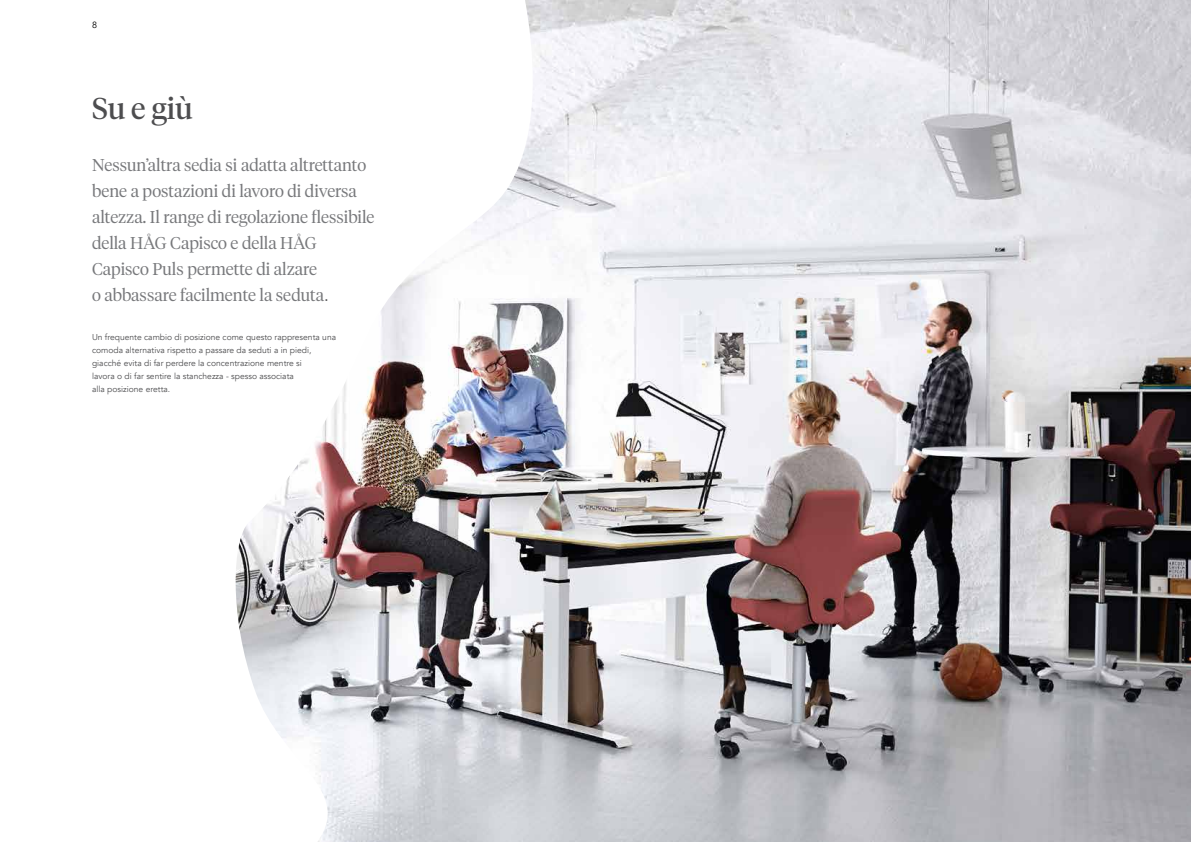
<style>
.page{position:relative;width:1191px;height:842px;background:#fff}
.page>*{position:absolute;margin:0;border:0;box-sizing:border-box;transform-origin:0 0}
.t1{font:30px "Tiempos Headline";color:#4d4d4f}
.t2{font:300 17px/26px "Tiempos Headline";color:#77787b}
.t3{font:9px "Avenir";color:#000}
.t4{font:8.5px/13px "Avenir";color:#4d4d4f}
.s1{font-family:"Avenir";font-weight:400;color:#4d4d4f}
</style>
<div class="page">
<img style="left:235px;top:0;width:956px;height:842px">
<p class="t3" style="left:92px;top:20px;width:7px">8</p>
<h1 class="t1" style="left:92px;top:88px;width:102px">Su e giù</h1>
<h2 class="t2" style="left:92px;top:151px;width:284px">Nessun’altra sedia si adatta altrettanto bene a postazioni di lavoro di diversa altezza. Il range di regolazione flessibile della HÅG Capisco e della HÅG Capisco Puls permette di alzare<br>o abbassare facilmente la seduta<span class="s1">.</span></h2>
<p class="t4" style="left:92px;top:331px;width:246px">Un frequente cambio di posizione come questo rappresenta una comoda alternativa rispetto a passare da seduti a in piedi, giacché evita di far perdere la concentrazione mentre si<br>lavora o di far sentire la stanchezza - spesso associata<br>alla posizione eretta.</p>
</div>
